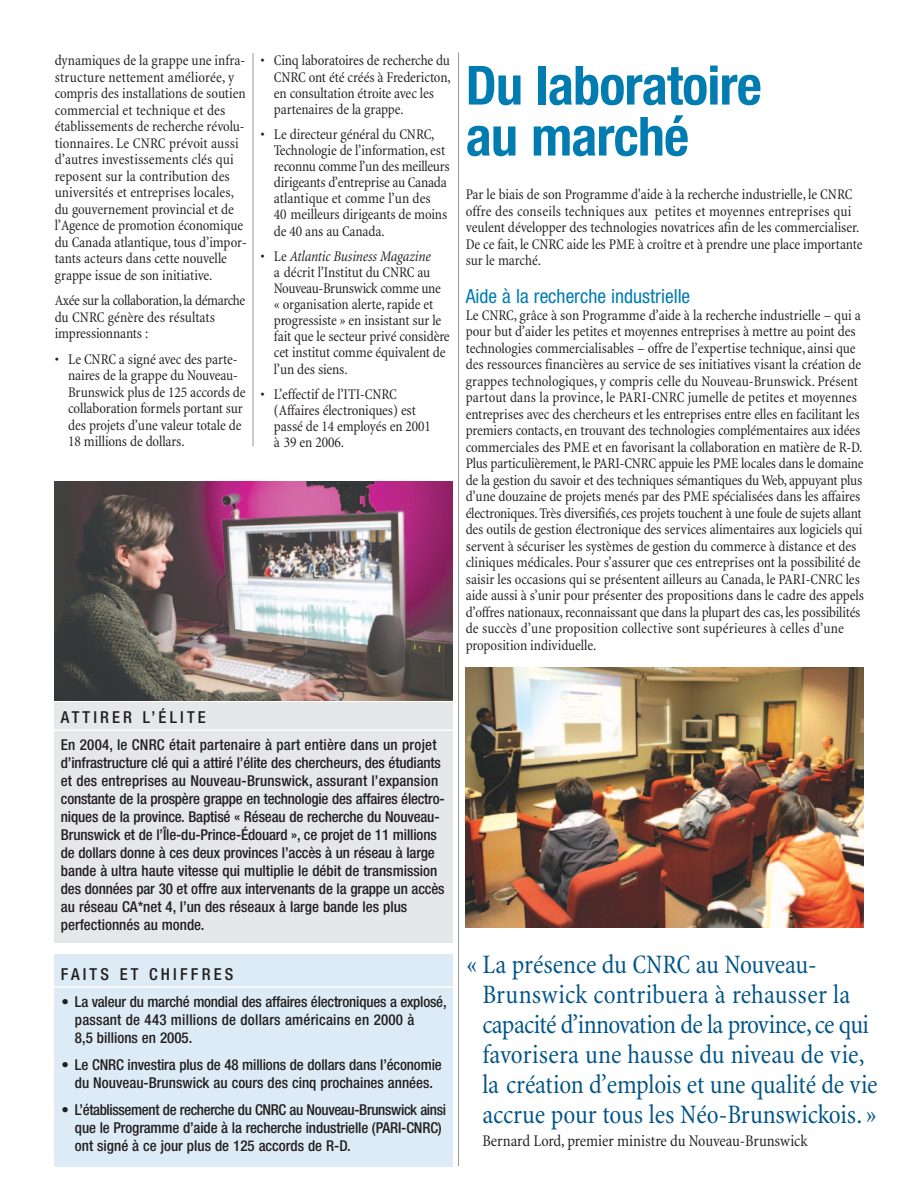
<style>
.page{position:relative;width:918px;height:1188px;background:#fff}
.page>*{position:absolute;margin:0;border:0;box-sizing:border-box;transform-origin:0 0}
.t1{font:700 condensed 54px/51px "Helvetica Neue";letter-spacing:-.015em;color:#007cb1}
.t2{font:condensed 27px/30px "Minion";letter-spacing:-.005em;color:#005487}
.t3{font:condensed 19.5px "Helvetica Neue";color:#007cb1}
.t4{font:condensed 16.5px "Minion";letter-spacing:-.005em;color:#231f20}
.t5{font:500 condensed 16.5px "Helvetica Neue";letter-spacing:.19em;color:#231f20}
.t6{font:condensed 15px/16.5px "Minion";letter-spacing:-.005em;color:#231f20}
.t7{font:500 condensed 15px/18px "Helvetica Neue";letter-spacing:-.01em;color:#231f20}
.s1{font-style:italic}
</style>
<div class="page">
<hr style="left:458px;top:52px;width:1px;height:1114px;background:#939598">
<hr style="left:253px;top:53px;width:1px;height:393px;background:#939598">
<div style="left:54px;top:702px;width:398px;height:241px;background:#e6e7e9"></div>
<div style="left:54px;top:954px;width:398px;height:213px;background:#dcebf5"></div>
<img style="left:54px;top:482px;width:398px;height:219px">
<hr style="left:21px;top:729px;width:435px;height:2px;background:#fff">
<hr style="left:21px;top:986px;width:435px;height:2px;background:#fff">
<img style="left:466px;top:667px;width:398px;height:261px">
<p class="t6" style="left:55px;top:54px;width:194px">dynamiques de la grappe une infra&shy;structure nettement améliorée, y compris des installations de soutien commercial et technique et des établissements de recherche révolu&shy;tionnaires. Le CNRC prévoit aussi d’autres investissements clés qui reposent sur la contribution des universités et entreprises locales, du gouvernement provincial et de l’Agence de promotion économique du Canada atlantique, tous d’impor&shy;tants acteurs dans cette nouvelle grappe issue de son initiative.</p>
<p class="t6" style="left:55px;top:294px;width:192px">Axée sur la collaboration, la démarche du CNRC génère des résultats impressionnants :</p>
<p class="t6" style="left:68px;top:352px;width:179px;text-indent:-14px">• Le CNRC a signé avec des parte&shy;naires de la grappe du Nouveau-<br>Brunswick plus de 125 accords de collaboration formels portant sur des projets d’une valeur totale de<br>18 millions de dollars.</p>
<p class="t6" style="left:274px;top:54px;width:178px;text-indent:-14px">• Cinq laboratoires de recherche du<br>CNRC ont été créés à Fredericton, en consultation étroite avec les partenaires de la grappe.</p>
<p class="t6" style="left:274px;top:127px;width:177px;text-indent:-14px">• Le directeur général du CNRC,<br>Technologie de l’information, est reconnu comme l’un des meilleurs dirigeants d’entreprise au Canada atlantique et comme l’un des<br>40 meilleurs dirigeants de moins de 40 ans au Canada.</p>
<p class="t6" style="left:274px;top:249px;width:177px;text-indent:-14px">• Le <span class="s1">Atlantic Business Magazine<br></span>a décrit l’Institut du CNRC au<br>Nouveau-Brunswick comme une « organisation alerte, rapide et progressiste » en insistant sur le fait que le secteur privé considère cet institut comme équivalent de l’un des siens.</p>
<p class="t6" style="left:274px;top:387px;width:159px;line-height:16px;text-indent:-14px">• L’effectif de l’ITI-CNRC (Affaires électroniques) est passé de 14 employés en 2001 à 39 en 2006.</p>
<h1 class="t1" style="left:466px;top:65px;width:298px">Du laboratoire au marché</h1>
<p class="t6" style="left:466px;top:187px;width:398px">Par le biais de son Programme d'aide à la recherche industrielle, le CNRC offre des conseils techniques aux petites et moyennes entreprises qui veulent développer des technologies novatrices afin de les commercialiser.<br>De ce fait, le CNRC aide les PME à croître et à prendre une place importante sur le marché.</p>
<h3 class="t3" style="left:466px;top:289px;width:226px">Aide à la recherche industrielle</h3>
<p class="t6" style="left:466px;top:308px;width:400px">Le CNRC, grâce à son Programme d’aide à la recherche industrielle – qui a pour but d’aider les petites et moyennes entreprises à mettre au point des technologies commercialisables – offre de l’expertise technique, ainsi que des ressources financières au service de ses initiatives visant la création de grappes technologiques, y compris celle du Nouveau-Brunswick. Présent partout dans la province, le PARI-CNRC jumelle de petites et moyennes entreprises avec des chercheurs et les entreprises entre elles en facilitant les premiers contacts, en trouvant des technologies complémentaires aux idées commerciales des PME et en favorisant la collaboration en matière de R-D.<br>Plus particulièrement, le PARI-CNRC appuie les PME locales dans le domaine de la gestion du savoir et des techniques sémantiques du Web, appuyant plus d’une douzaine de projets menés par des PME spécialisées dans les affaires électroniques. Très diversifiés, ces projets touchent à une foule de sujets allant des outils de gestion électronique des services alimentaires aux logiciels qui servent à sécuriser les systèmes de gestion du commerce à distance et des cliniques médicales. Pour s’assurer que ces entreprises ont la possibilité de saisir les occasions qui se présentent ailleurs au Canada, le PARI-CNRC les aide aussi à s’unir pour présenter des propositions dans le cadre des appels d’offres nationaux, reconnaissant que dans la plupart des cas, les possibilités de succès d’une proposition collective sont supérieures à celles d’une proposition individuelle.</p>
<p class="t5" style="left:61px;top:711px;width:146px">ATTIRER L’ÉLITE</p>
<p class="t7" style="left:61px;top:737px;width:385px">En 2004, le CNRC était partenaire à part entière dans un projet d’infrastructure clé qui a attiré l’élite des chercheurs, des étudiants et des entreprises au Nouveau-Brunswick, assurant l’expansion constante de la prospère grappe en technologie des affaires électro&shy;niques de la province. Baptisé « Réseau de recherche du Nouveau-Brunswick et de l’Île-du-Prince-Édouard », ce projet de 11 millions de dollars donne à ces deux provinces l’accès à un réseau à large bande à ultra haute vitesse qui multiplie le débit de transmission des données par 30 et offre aux intervenants de la grappe un accès au réseau CA*net 4, l’un des réseaux à large bande les plus perfectionnés au monde.</p>
<p class="t5" style="left:61px;top:968px;width:174px">FAITS ET CHIFFRES</p>
<p class="t7" style="left:75px;top:994px;width:373px;text-indent:-14px">• La valeur du marché mondial des affaires électroniques a explosé, passant de 443 millions de dollars américains en 2000 à<br>8,5 billions en 2005.</p>
<p class="t7" style="left:61px;top:1057px;width:382px;text-align:center">• Le CNRC investira plus de 48 millions de dollars dans l’économie du Nouveau-Brunswick au cours des cinq prochaines années.</p>
<p class="t7" style="left:75px;top:1102px;width:373px;text-indent:-14px">• L’établissement de recherche du CNRC au Nouveau-Brunswick ainsi que le Programme d’aide à la recherche industrielle (PARI-CNRC) ont signé à ce jour plus de 125 accords de R-D.</p>
<p class="t2" style="left:482px;top:951px;width:397px;text-indent:-16px">« La présence du CNRC au Nouveau-Brunswick contribuera à rehausser la capacité d’innovation de la province, ce qui favorisera une hausse du niveau de vie, la création d’emplois et une qualité de vie accrue pour tous les Néo-Brunswickois. »</p>
<p class="t4" style="left:482px;top:1135px;width:327px">Bernard Lord, premier ministre du Nouveau-Brunswick</p>
</div>
